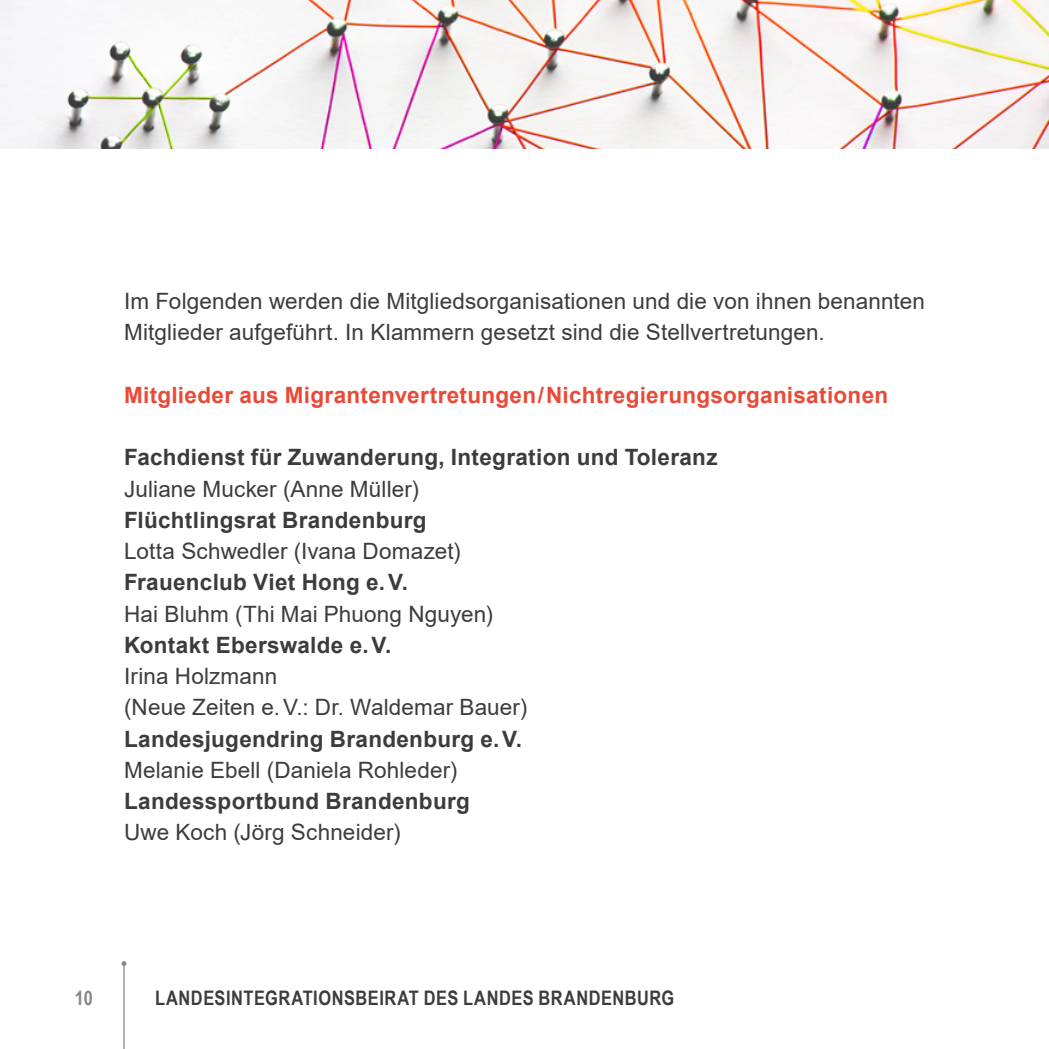
<style>
.page{position:relative;width:1049px;height:1049px;background:#fff}
.page>*{position:absolute;margin:0;border:0;box-sizing:border-box;transform-origin:0 0}
.Namen{font:22.5px/31.2px "Arial";letter-spacing:.005em;color:#3c3c3b}
.t1{font:700 22.5px "Arial";letter-spacing:.01em;color:#3c3c3b}
.t2{font:700 22.5px "Arial";letter-spacing:.015em;color:#e94a37}
.t3{font:700 20px "Arial Narrow";letter-spacing:.025em;color:#3c3c3b}
.t4{font:700 20px "Arial Narrow";color:#878787}
</style>
<div class="page">
<hr style="left:123px;top:963px;width:2px;height:86px;background:#878787">
<svg style="left:122px;top:961px;width:5px;height:5px"></svg>
<img style="left:0;top:0;width:1049px;height:149px">
<p class="Namen" style="left:124px;top:285px;width:802px">Im Folgenden werden die Mitgliedsorganisationen und die von ihnen benannten<br>Mitglieder aufgeführt. In Klammern gesetzt sind die Stellvertretungen.</p>
<h2 class="t2" style="left:124px;top:379px;width:766px">Mitglieder aus Migrantenvertretungen / Nichtregierungsorganisationen</h2>
<h3 class="t1" style="left:124px;top:442px;width:595px">Fachdienst für Zuwanderung, Integration und Toleranz</h3>
<p class="Namen" style="left:124px;top:473px;width:297px">Juliane Mucker (Anne Müller)</p>
<h3 class="t1" style="left:124px;top:504px;width:304px">Flüchtlingsrat Brandenburg</h3>
<p class="Namen" style="left:124px;top:535px;width:338px">Lotta Schwedler (Ivana Domazet)</p>
<h3 class="t1" style="left:124px;top:567px;width:285px">Frauenclub Viet Hong e.V.</h3>
<p class="Namen" style="left:124px;top:598px;width:370px">Hai Bluhm (Thi Mai Phuong Nguyen)</p>
<h3 class="t1" style="left:124px;top:629px;width:269px">Kontakt Eberswalde e.V.</h3>
<p class="Namen" style="left:124px;top:660px;width:155px">Irina Holzmann</p>
<p class="Namen" style="left:124px;top:692px;width:405px">(Neue Zeiten e.V.: Dr. Waldemar Bauer)</p>
<h3 class="t1" style="left:124px;top:723px;width:400px">Landesjugendring Brandenburg e.V.</h3>
<p class="Namen" style="left:124px;top:754px;width:335px">Melanie Ebell (Daniela Rohleder)</p>
<h3 class="t1" style="left:124px;top:785px;width:347px">Landessportbund Brandenburg</h3>
<p class="Namen" style="left:124px;top:817px;width:278px">Uwe Koch (Jörg Schneider)</p>
<p class="t4" style="left:75px;top:983px;width:20px">10</p>
<p class="t3" style="left:155px;top:983px;width:521px">LANDESINTEGRATIONSBEIRAT DES LANDES BRANDENBURG</p>
</div>
